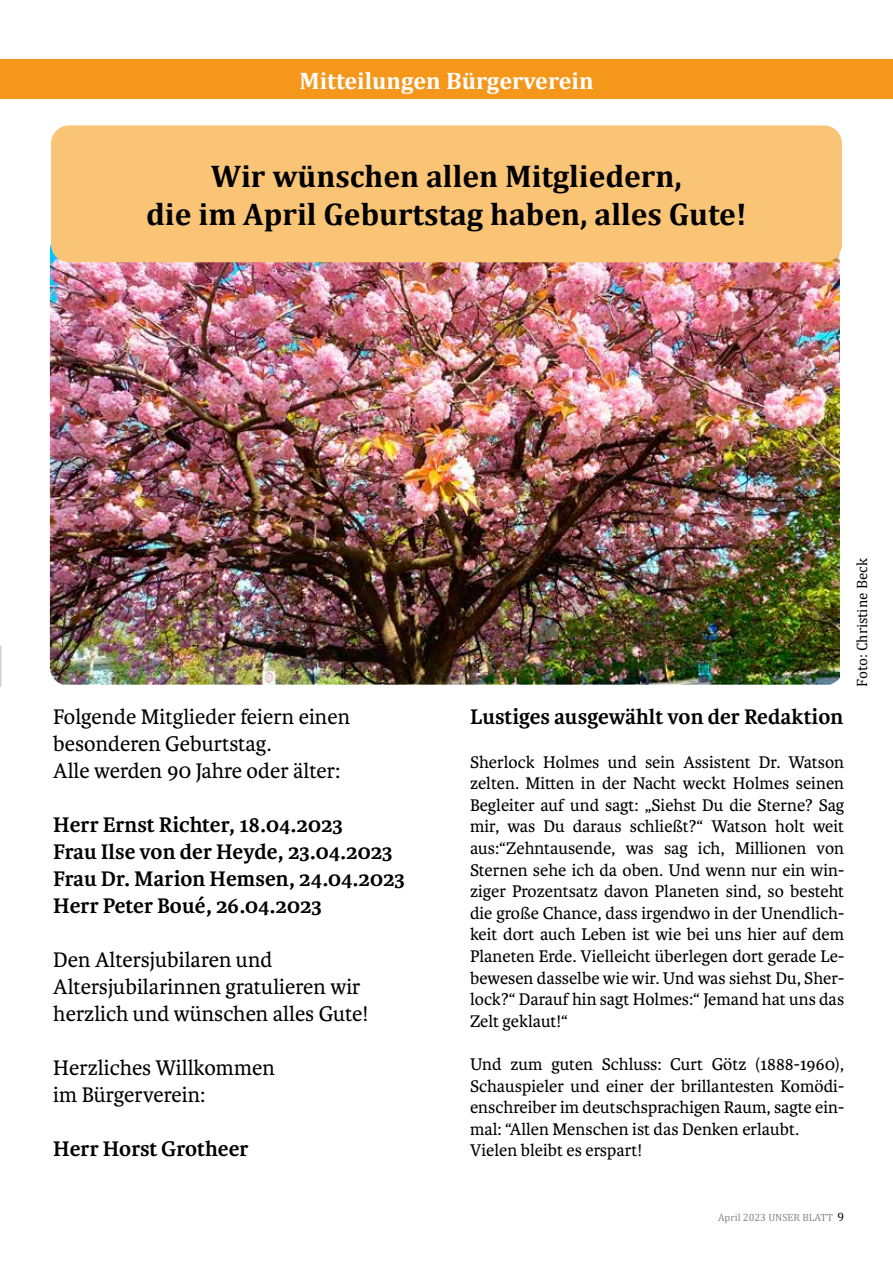
<style>
.page{position:relative;width:893px;height:1263px;background:#fff}
.page>*{position:absolute;margin:0;border:0;box-sizing:border-box;transform-origin:0 0}
.t1{font:700 31.5px/37.8px "Cambria";color:#000;text-align:center}
.t2{font:700 24px "Cambria";color:#fff}
.t3{font:22.5px/27px "Karmina";color:#000}
.t4{font:700 22.5px/27px "Karmina";color:#000}
.t5{font:18px/21.6px "Karmina";color:#000;text-align:justify}
.t6{font:15px "Cambria";color:#000}
.t7{font:10.5px "Cambria";color:#878787}
.s1{font-size:12px;color:#000}
</style>
<div class="page">
<div style="left:0;top:59px;width:893px;height:40px;background:#f4971a"></div>
<img style="left:50px;top:244px;width:790px;height:441px">
<svg style="left:0;top:646px;width:1px;height:41px"></svg>
<div style="left:51px;top:125px;width:791px;height:137px;background:#fac476;border-radius:18px"></div>
<h2 class="t2" style="left:299px;top:63px;width:296px">Mitteilungen Bürgerverein</h2>
<h1 class="t1" style="left:146px;top:157px;width:602px">Wir wünschen allen Mitgliedern,<br>die im April Geburtstag haben, alles Gute!</h1>
<p class="t3" style="left:53px;top:704px;width:298px">Folgende Mitglieder feiern einen besonderen Geburtstag.<br>Alle werden 90 Jahre oder älter:</p>
<p class="t4" style="left:53px;top:812px;width:353px">Herr Ernst Richter, 18.04.2023<br>Frau Ilse von der Heyde, 23.04.2023<br>Frau Dr. Marion Hemsen, 24.04.2023<br>Herr Peter Boué, 26.04.2023</p>
<p class="t3" style="left:53px;top:947px;width:317px">Den Altersjubilaren und<br>Altersjubilarinnen gratulieren wir herzlich und wünschen alles Gute!</p>
<p class="t3" style="left:53px;top:1055px;width:223px">Herzliches Willkommen im Bürgerverein:</p>
<p class="t4" style="left:53px;top:1136px;width:197px">Herr Horst Grotheer</p>
<p class="t4" style="left:470px;top:704px;width:375px">Lustiges ausgewählt von der Redaktion</p>
<p class="t5" style="left:470px;top:751px;width:376px">Sherlock Holmes und sein Assistent Dr. Watson zelten. Mitten in der Nacht weckt Holmes seinen Begleiter auf und sagt: „Siehst Du die Sterne? Sag mir, was Du daraus schließt?“ Watson holt weit aus:“Zehntausende, was sag ich, Millionen von Sternen sehe ich da oben. Und wenn nur ein win&shy;ziger Prozentsatz davon Planeten sind, so besteht die große Chance, dass irgendwo in der Unendlich&shy;keit dort auch Leben ist wie bei uns hier auf dem Planeten Erde. Vielleicht überlegen dort gerade Le&shy;bewesen dasselbe wie wir. Und was siehst Du, Sher&shy;lock?“ Darauf hin sagt Holmes:“ Jemand hat uns das Zelt geklaut!“</p>
<p class="t5" style="left:470px;top:1053px;width:376px;text-align:left">Und zum guten Schluss: Curt Götz (1888-1960), Schauspieler und einer der brillantesten Komödi&shy;enschreiber im deutschsprachigen Raum, sagte ein&shy;mal: “Allen Menschen ist das Denken erlaubt.<br>Vielen bleibt es erspart!</p>
<p class="t6" style="left:853px;top:687px;width:130px;rotate:-90deg">Foto: Christine Beck</p>
<p class="t7" style="left:718px;top:1211px;width:128px">April 2023 UNSER BLATT <span class="s1">9</span></p>
</div>
